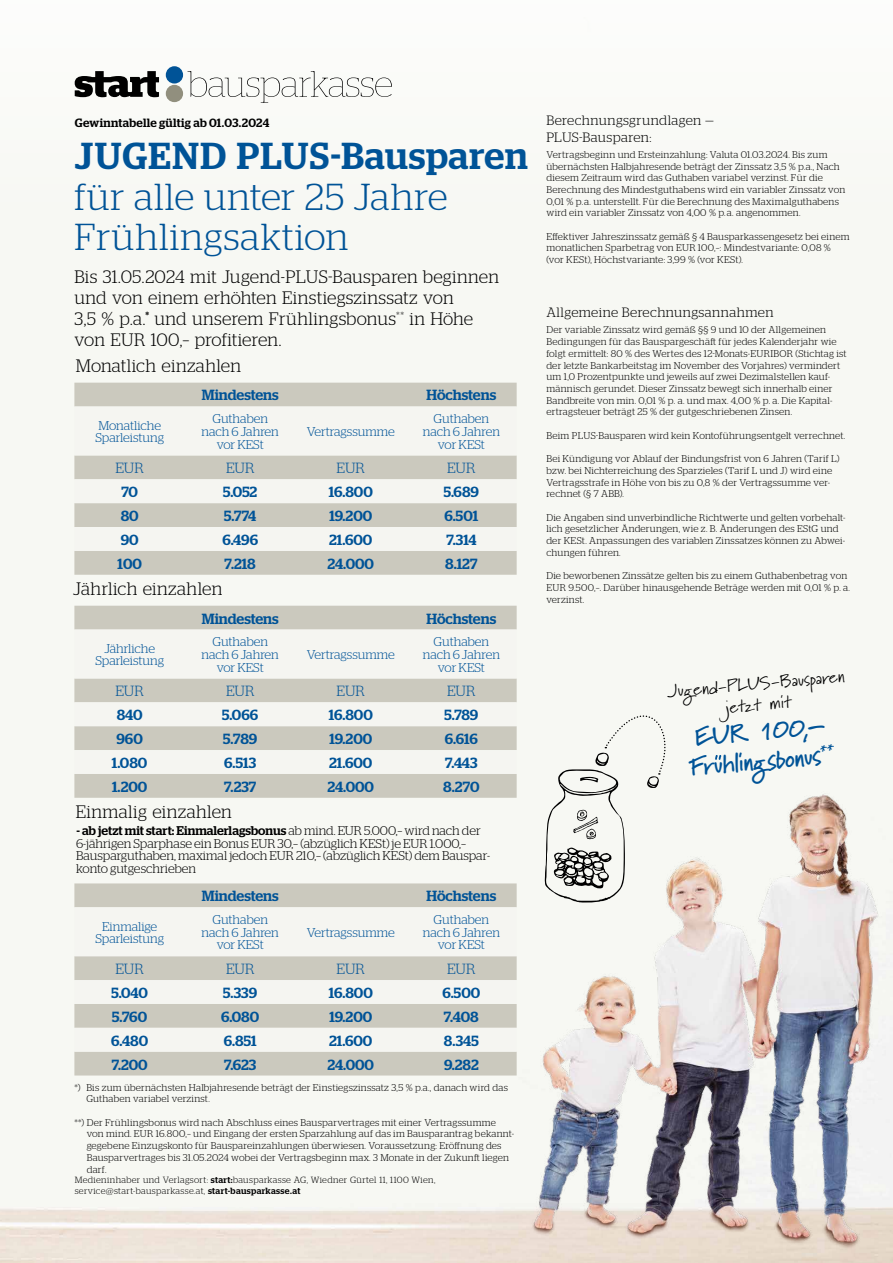
<style>
.page{position:relative;width:893px;height:1263px;background:#fff}
.page>*{position:absolute;margin:0;border:0;box-sizing:border-box;transform-origin:0 0}
.t1{font:300 37.5px/40.5px "Stag";letter-spacing:.025em;color:#005397}
.t2{font:500 37.5px "Stag";letter-spacing:.02em;color:#005397}
.t3{font:24.45px/29.2px "Lipstick Script SSK Bold";color:#005397;text-align:center}
.t4{font:300 18px/21px "Stag";letter-spacing:.015em;color:#000}
.t5{font:17.55px/21px "Lipstick Script SSK";color:#000;text-align:center}
.t6{font:500 14.7px "Stag";color:#005397}
.t7{font:300 14.7px "Stag";letter-spacing:-.005em;color:#005397}
.t8{font:300 13.5px/16.2px "Stag";letter-spacing:.03em;color:#000}
.t9{font:300 12.6px/12.6px "Stag";color:#005397;text-align:center}
.t10{font:300 12.6px/12.6px "Stag";color:#000}
.t11{font:500 12px "Stag";letter-spacing:.02em;color:#000}
.t12{font:300 9.75px/11.7px "Stag";letter-spacing:.02em;color:#000}
.t13{font:300 9px/10.8px "Stag";letter-spacing:.035em;color:#000}
.s1{font-weight:500}
</style>
<div class="page">
<div style="left:545px;top:687px;width:133px;height:35px;background:#f7f8f3"></div>
<div style="left:166px;top:85px;width:17px;height:17px;background:#918f7e;border-radius:50%"></div>
<div style="left:166px;top:66px;width:17px;height:18px;background:#005397;border-radius:50%"></div>
<svg style="left:75px;top:71px;width:84px;height:26px"></svg>
<svg style="left:188px;top:71px;width:204px;height:32px"></svg>
<img style="left:507px;top:722px;width:386px;height:541px">
<div style="left:74px;top:383px;width:443px;height:192px;background:#cbc9be"></div>
<svg style="left:74px;top:406px;width:443px;height:145px;fill:#f5f5f1"></svg>
<div style="left:74px;top:606px;width:443px;height:192px;background:#cbc9be"></div>
<svg style="left:74px;top:629px;width:443px;height:145px;fill:#f5f5f1"></svg>
<div style="left:74px;top:883px;width:443px;height:192px;background:#cbc9be"></div>
<svg style="left:74px;top:907px;width:443px;height:145px;fill:#f5f5f1"></svg>
<p class="t11" style="left:75px;top:115px;width:196px">Gewinntabelle gültig ab 01.03.2024</p>
<h1 class="t2" style="left:75px;top:134px;width:455px">JUGEND PLUS-Bausparen</h1>
<h1 class="t1" style="left:74px;top:176px;width:375px">für alle unter 25 Jahre<br>Frühlingsaktion</h1>
<h3 class="t4" style="left:74px;top:266px;width:426px">Bis 31.05.2024 mit Jugend-PLUS-Bausparen beginnen und von einem erhöhten Einstiegszinssatz von<br>3,5 % p.a.<sup>*</sup> und unserem Frühlingsbonus<sup>**</sup> in Höhe von EUR 100,– profitieren.</h3>
<h3 class="t4" style="left:76px;top:355px;width:167px">Monatlich einzahlen</h3>
<h3 class="t6" style="left:202px;top:387px;width:78px">Mindestens</h3>
<h3 class="t6" style="left:427px;top:387px;width:71px">Höchstens</h3>
<p class="t9" style="left:95px;top:419px;width:70px;text-align:left">Monatliche<br>Sparleistung</p>
<p class="t9" style="left:202px;top:412px;width:79px">Guthaben nach 6 Jahren vor KESt</p>
<p class="t9" style="left:423px;top:412px;width:79px">Guthaben nach 6 Jahren vor KESt</p>
<p class="t9" style="left:307px;top:425px;width:90px">Vertragssumme</p>
<h3 class="t7" style="left:115px;top:460px;width:30px">EUR</h3>
<h3 class="t7" style="left:226px;top:460px;width:30px">EUR</h3>
<h3 class="t7" style="left:337px;top:460px;width:30px">EUR</h3>
<h3 class="t7" style="left:447px;top:460px;width:30px">EUR</h3>
<h3 class="t6" style="left:121px;top:483px;width:18px">70</h3>
<h3 class="t6" style="left:223px;top:483px;width:36px">5.052</h3>
<h3 class="t6" style="left:329px;top:483px;width:46px">16.800</h3>
<h3 class="t6" style="left:444px;top:483px;width:37px">5.689</h3>
<h3 class="t6" style="left:121px;top:507px;width:20px">80</h3>
<h3 class="t6" style="left:224px;top:507px;width:34px">5.774</h3>
<h3 class="t6" style="left:329px;top:507px;width:44px">19.200</h3>
<h3 class="t6" style="left:444px;top:507px;width:35px">6.501</h3>
<h3 class="t6" style="left:121px;top:531px;width:19px">90</h3>
<h3 class="t6" style="left:222px;top:531px;width:37px">6.496</h3>
<h3 class="t6" style="left:329px;top:531px;width:45px">21.600</h3>
<h3 class="t6" style="left:446px;top:531px;width:32px">7.314</h3>
<h3 class="t6" style="left:117px;top:555px;width:26px">100</h3>
<h3 class="t6" style="left:225px;top:555px;width:33px">7.218</h3>
<h3 class="t6" style="left:328px;top:555px;width:48px">24.000</h3>
<h3 class="t6" style="left:445px;top:555px;width:34px">8.127</h3>
<h3 class="t4" style="left:73px;top:578px;width:151px">Jährlich einzahlen</h3>
<h3 class="t6" style="left:202px;top:610px;width:78px">Mindestens</h3>
<h3 class="t6" style="left:427px;top:610px;width:71px">Höchstens</h3>
<p class="t9" style="left:95px;top:642px;width:70px">Jährliche<br>Sparleistung</p>
<p class="t9" style="left:202px;top:635px;width:79px">Guthaben nach 6 Jahren vor KESt</p>
<p class="t9" style="left:423px;top:635px;width:79px">Guthaben nach 6 Jahren vor KESt</p>
<p class="t9" style="left:307px;top:648px;width:90px">Vertragssumme</p>
<h3 class="t7" style="left:115px;top:683px;width:30px">EUR</h3>
<h3 class="t7" style="left:226px;top:683px;width:30px">EUR</h3>
<h3 class="t7" style="left:337px;top:683px;width:30px">EUR</h3>
<h3 class="t7" style="left:447px;top:683px;width:30px">EUR</h3>
<h3 class="t6" style="left:117px;top:706px;width:27px">840</h3>
<h3 class="t6" style="left:222px;top:706px;width:38px">5.066</h3>
<h3 class="t6" style="left:329px;top:706px;width:46px">16.800</h3>
<h3 class="t6" style="left:444px;top:706px;width:36px">5.789</h3>
<h3 class="t6" style="left:117px;top:730px;width:28px">960</h3>
<h3 class="t6" style="left:223px;top:730px;width:36px">5.789</h3>
<h3 class="t6" style="left:329px;top:730px;width:44px">19.200</h3>
<h3 class="t6" style="left:445px;top:730px;width:35px">6.616</h3>
<h3 class="t6" style="left:112px;top:754px;width:37px">1.080</h3>
<h3 class="t6" style="left:224px;top:754px;width:33px">6.513</h3>
<h3 class="t6" style="left:329px;top:754px;width:45px">21.600</h3>
<h3 class="t6" style="left:445px;top:754px;width:34px">7.443</h3>
<h3 class="t6" style="left:112px;top:778px;width:37px">1.200</h3>
<h3 class="t6" style="left:224px;top:778px;width:34px">7.237</h3>
<h3 class="t6" style="left:328px;top:778px;width:48px">24.000</h3>
<h3 class="t6" style="left:443px;top:778px;width:38px">8.270</h3>
<h3 class="t4" style="left:76px;top:801px;width:158px">Einmalig einzahlen</h3>
<p class="t10" style="left:76px;top:824px;width:415px"><span class="s1">- ab jetzt mit start: Einmalerlagsbonus</span> ab mind. EUR 5.000,– wird nach der 6-jährigen Sparphase ein Bonus EUR 30,– (abzüglich KESt) je EUR 1.000,– Bausparguthaben, maximal jedoch EUR 210,– (abzüglich KESt) dem Bauspar&shy;konto gutgeschrieben</p>
<h3 class="t6" style="left:202px;top:887px;width:78px">Mindestens</h3>
<h3 class="t6" style="left:427px;top:887px;width:71px">Höchstens</h3>
<p class="t9" style="left:95px;top:919px;width:70px">Einmalige<br>Sparleistung</p>
<p class="t9" style="left:202px;top:913px;width:79px">Guthaben nach 6 Jahren vor KESt</p>
<p class="t9" style="left:423px;top:913px;width:79px">Guthaben nach 6 Jahren vor KESt</p>
<p class="t9" style="left:307px;top:926px;width:90px">Vertragssumme</p>
<h3 class="t7" style="left:115px;top:960px;width:30px">EUR</h3>
<h3 class="t7" style="left:226px;top:960px;width:30px">EUR</h3>
<h3 class="t7" style="left:337px;top:960px;width:30px">EUR</h3>
<h3 class="t7" style="left:447px;top:960px;width:30px">EUR</h3>
<h3 class="t6" style="left:111px;top:984px;width:38px">5.040</h3>
<h3 class="t6" style="left:223px;top:984px;width:35px">5.339</h3>
<h3 class="t6" style="left:329px;top:984px;width:46px">16.800</h3>
<h3 class="t6" style="left:442px;top:984px;width:39px">6.500</h3>
<h3 class="t6" style="left:112px;top:1008px;width:36px">5.760</h3>
<h3 class="t6" style="left:221px;top:1008px;width:40px">6.080</h3>
<h3 class="t6" style="left:329px;top:1008px;width:44px">19.200</h3>
<h3 class="t6" style="left:444px;top:1008px;width:36px">7.408</h3>
<h3 class="t6" style="left:111px;top:1032px;width:38px">6.480</h3>
<h3 class="t6" style="left:224px;top:1032px;width:34px">6.851</h3>
<h3 class="t6" style="left:329px;top:1032px;width:45px">21.600</h3>
<h3 class="t6" style="left:444px;top:1032px;width:36px">8.345</h3>
<h3 class="t6" style="left:112px;top:1056px;width:38px">7.200</h3>
<h3 class="t6" style="left:224px;top:1056px;width:34px">7.623</h3>
<h3 class="t6" style="left:328px;top:1056px;width:48px">24.000</h3>
<h3 class="t6" style="left:444px;top:1056px;width:36px">9.282</h3>
<p class="t12" style="left:86px;top:1081px;width:423px;text-indent:-12px">*) Bis zum übernächsten Halbjahresende beträgt der Einstiegszinssatz 3,5 % p.a., danach wird das<br>Guthaben variabel verzinst.</p>
<p class="t12" style="left:87px;top:1116px;width:428px;text-indent:-12px">**) Der Frühlingsbonus wird nach Abschluss eines Bausparvertrages mit einer Vertragssumme von mind. EUR 16.800,– und Eingang der ersten Sparzahlung auf das im Bausparantrag bekannt&shy;gegebene Einzugskonto für Bauspareinzahlungen überwiesen. Voraussetzung: Eröffnung des Bausparvertrages bis 31.05.2024 wobei der Vertragsbeginn max. 3 Monate in der Zukunft liegen darf.</p>
<p class="t13" style="left:75px;top:1174px;width:362px">Medieninhaber und Verlagsort: <span class="s1">start:</span>bausparkasse AG, Wiedner Gürtel 11, 1100 Wien, service@start-bausparkasse.at, <span class="s1">start-bausparkasse.at</span></p>
<h3 class="t8" style="left:546px;top:112px;width:169px">Berechnungsgrundlagen —<br>PLUS-Bausparen:</h3>
<p class="t12" style="left:546px;top:148px;width:300px">Vertragsbeginn und Ersteinzahlung: Valuta 01.03.2024. Bis zum übernächsten Halbjahresende beträgt der Zinssatz 3,5 % p.a., Nach diesem Zeitraum wird das Guthaben variabel verzinst. Für die Berechnung des Mindestguthabens wird ein variabler Zinssatz von 0,01 % p.a. unterstellt. Für die Berechnung des Maximalguthabens wird ein variabler Zinssatz von 4,00 % p.a. angenommen.</p>
<p class="t12" style="left:546px;top:230px;width:305px">Effektiver Jahreszinssatz gemäß § 4 Bausparkassengesetz bei einem monatlichen Sparbetrag von EUR 100,–: Mindestvariante: 0,08 % (vor KESt), Höchstvariante: 3,99 % (vor KESt).</p>
<h3 class="t8" style="left:546px;top:303px;width:229px">Allgemeine Berechnungsannahmen</h3>
<p class="t12" style="left:546px;top:324px;width:302px">Der variable Zinssatz wird gemäß §§ 9 und 10 der Allgemeinen Bedingungen für das Bauspargeschäft für jedes Kalenderjahr wie folgt ermittelt: 80 % des Wertes des 12-Monats-EURIBOR (Stichtag ist der letzte Bankarbeitstag im November des Vorjahres) vermindert um 1,0 Prozentpunkte und jeweils auf zwei Dezimalstellen kauf&shy;männisch gerundet. Dieser Zinssatz bewegt sich innerhalb einer Bandbreite von min. 0,01 % p. a. und max. 4,00 % p. a. Die Kapital&shy;ertragsteuer beträgt 25 % der gutgeschriebenen Zinsen.</p>
<p class="t12" style="left:546px;top:429px;width:300px">Beim PLUS-Bausparen wird kein Kontoführungsentgelt verrechnet.</p>
<p class="t12" style="left:546px;top:453px;width:295px">Bei Kündigung vor Ablauf der Bindungsfrist von 6 -Jahren (Tarif L) bzw. bei Nichterreichung des Sparzieles (Tarif L und J) wird eine Vertragsstrafe in Höhe von bis zu 0,8 % der Vertragssumme ver&shy;rechnet (§ 7 ABB).</p>
<p class="t12" style="left:546px;top:511px;width:301px">Die Angaben sind unverbindliche Richtwerte und gelten vorbehalt&shy;lich gesetzlicher Änderungen, wie z. B. Änderungen des EStG und der KESt. Anpassungen des variablen Zinssatzes können zu Abwei&shy;chungen führen.</p>
<p class="t12" style="left:546px;top:570px;width:305px">Die beworbenen Zinssätze gelten bis zu einem Guthabenbetrag von<br>EUR 9.500,–. Darüber hinausgehende Beträge werden mit 0,01 % p. a. verzinst.</p>
<h3 class="t5" style="left:667px;top:681px;width:179px;rotate:-5deg">Jugend-PLUS-Bausparen jetzt mit</h3>
<h2 class="t3" style="left:687px;top:723px;width:146px;rotate:-5deg">EUR 100,–<br>Fruhlingsbonus<sup>**</sup></h2>
</div>
